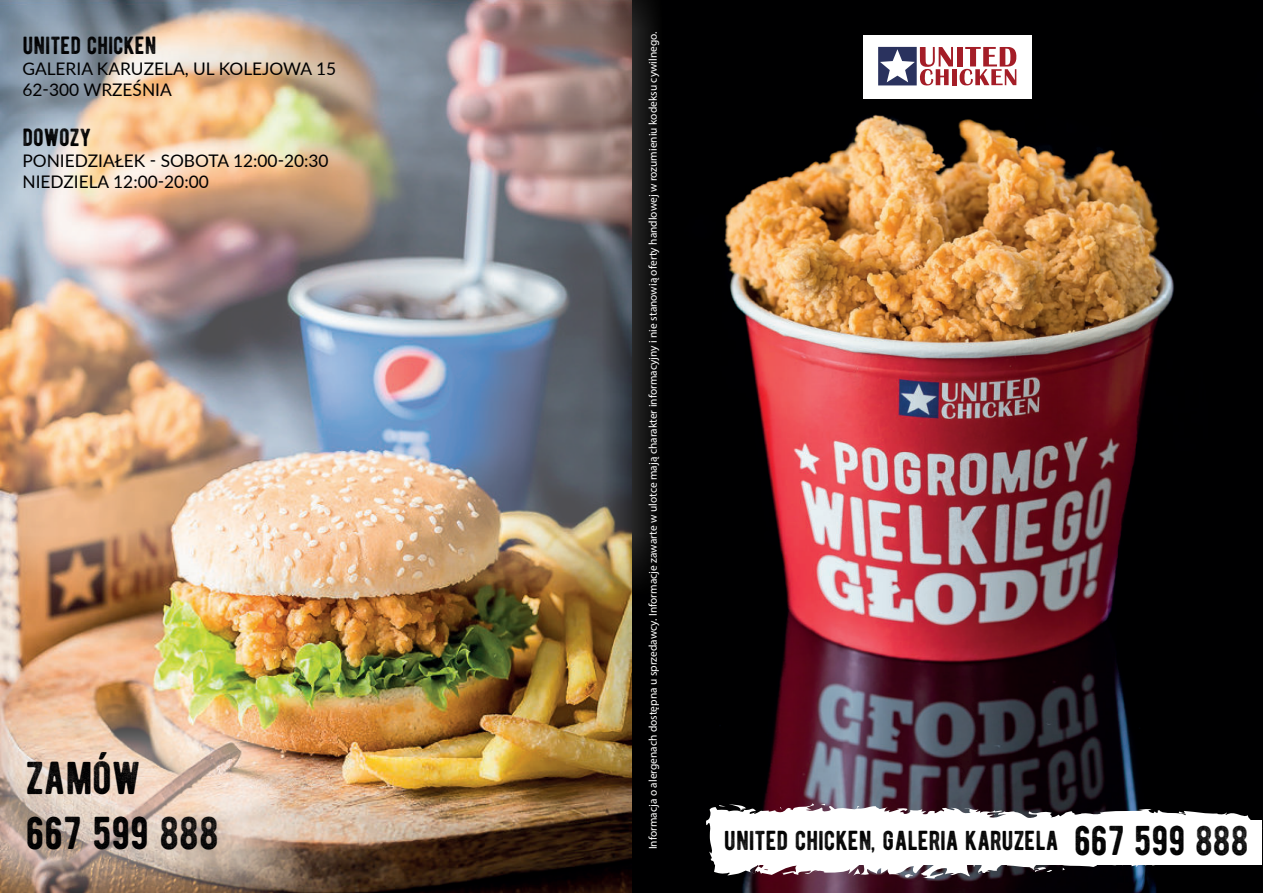
<style>
.page{position:relative;width:1263px;height:893px;background:#fff}
.page>*{position:absolute;margin:0;border:0;box-sizing:border-box;transform-origin:0 0}
.t1{font:46.05px/55.2px "BERNIER Distressed";color:#000001}
.t2{font:27.3px "BERNIER Distressed";color:#000001}
.t3{font:24.75px "BERNIER Distressed";color:#000001}
.t4{font:17.4px/20.9px "Lato";color:#000001}
.t5{font:11.4px "Myriad Pro";color:#fff}
.s1{font-size:41.55px}
</style>
<div class="page">
<img style="left:0;top:0;width:1263px;height:893px">
<img style="left:0;top:664px;width:325px;height:229px">
<img style="left:0;top:0;width:687px;height:619px">
<div style="left:863px;top:35px;width:168px;height:63px;background:#fff"></div>
<div style="left:957px;top:47px;width:6px;height:19px;background:#a41d27"></div>
<svg style="left:959px;top:47px;width:57px;height:39px"></svg>
<div style="left:952px;top:69px;width:5px;height:16px;background:#a41d27"></div>
<svg style="left:878px;top:47px;width:75px;height:39px"></svg>
<svg style="left:706px;top:803px;width:556px;height:76px"></svg>
<h3 class="t3" style="left:22px;top:32px;width:136px">UNITED CHICKEN</h3>
<h3 class="t4" style="left:22px;top:60px;width:315px">GALERIA KARUZELA, UL KOLEJOWA 15<br>62-300 WRZEŚNIA</h3>
<h3 class="t3" style="left:22px;top:124px;width:70px">DOWOZY</h3>
<h3 class="t4" style="left:22px;top:150px;width:308px">PONIEDZIAŁEK - SOBOTA 12:00-20:30<br>NIEDZIELA 12:00-20:00</h3>
<h1 class="t1" style="left:26px;top:750px;width:194px">ZAMÓW<br>667 599 888</h1>
<p class="t5" style="left:649px;top:849px;width:819px;rotate:-90deg">Informacja o alergenach dostępna u sprzedawcy. Informacje zawarte w ulotce mają charakter informacyjny i nie stanowią oferty handlowej w rozumieniu kodeksu cywilnego.</p>
<h2 class="t2" style="left:724px;top:825px;width:526px">UNITED CHICKEN, GALERIA KARUZELA <span class="s1">667 599 888</span></h2>
</div>
